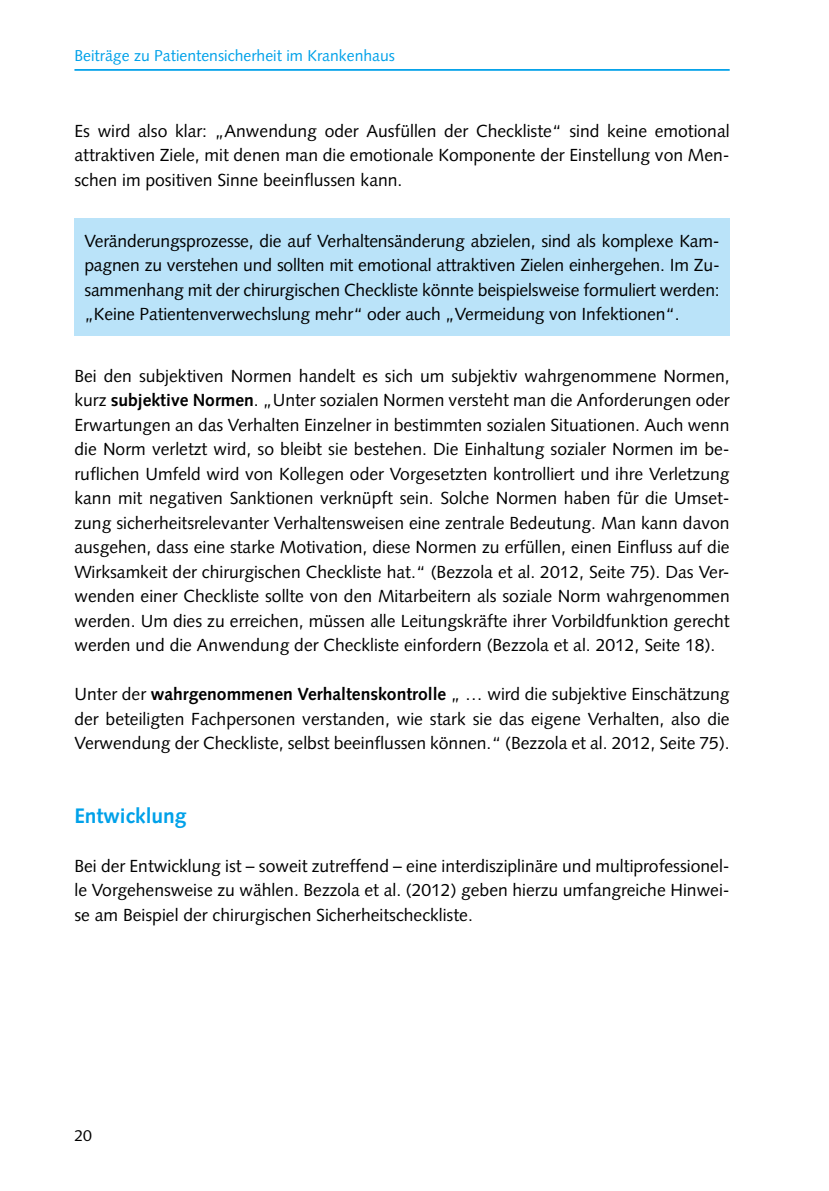
<style>
.page{position:relative;width:829px;height:1191px;background:#fff}
.page>*{position:absolute;margin:0;border:0;box-sizing:border-box;transform-origin:0 0}
.t1{font:700 21px "Syntax LT Std";color:#00a1e9}
.t2{font:17.5px/24.5px "Syntax LT Std";color:#000;text-align:justify}
.t3{font:15.75px "Syntax LT Std";color:#00a1e9}
.t4{font:15.75px "Syntax LT Std";color:#000}
.s1{font-weight:700}
</style>
<div class="page">
<hr style="left:74px;top:69px;width:655px;height:2px;background:#00a1e9">
<div style="left:74px;top:218px;width:655px;height:117px;background:#bae3f9"></div>
<p class="t3" style="left:74px;top:47px;width:322px">Beiträge zu Patientensicherheit im Krankenhaus</p>
<p class="t2" style="left:74px;top:118px;width:656px">Es wird also klar: „Anwendung oder Ausfüllen der Checkliste“ sind keine emotional attraktiven Ziele, mit denen man die emotionale Komponente der Einstellung von Men&shy;schen im positiven Sinne beeinflussen kann.</p>
<p class="t2" style="left:84px;top:228px;width:637px">Veränderungsprozesse, die auf Verhaltensänderung abzielen, sind als komplexe Kam&shy;pagnen zu verstehen und sollten mit emotional attraktiven Zielen einhergehen. Im Zu&shy;sammenhang mit der chirurgischen Checkliste könnte beispielsweise formuliert werden: „Keine Patientenverwechslung mehr“ oder auch „Vermeidung von Infektionen“.</p>
<p class="t2" style="left:74px;top:363px;width:656px">Bei den subjektiven Normen handelt es sich um subjektiv wahrgenommene Normen, kurz <span class="s1">subjektive Normen</span>. „Unter sozialen Normen versteht man die Anforderungen oder Erwartungen an das Verhalten Einzelner in bestimmten sozialen Situationen. Auch wenn die Norm verletzt wird, so bleibt sie bestehen. Die Einhaltung sozialer Normen im be&shy;ruflichen Umfeld wird von Kollegen oder Vorgesetzten kontrolliert und ihre Verletzung kann mit negativen Sanktionen verknüpft sein. Solche Normen haben für die Umset&shy;zung sicherheitsrelevanter Verhaltensweisen eine zentrale Bedeutung. Man kann davon ausgehen, dass eine starke Motivation, diese Normen zu erfüllen, einen Einfluss auf die Wirksamkeit der chirurgischen Checkliste hat.“ (Bezzola et al. 2012, Seite 75). Das Ver&shy;wenden einer Checkliste sollte von den Mitarbeitern als soziale Norm wahrgenommen werden. Um dies zu erreichen, müssen alle Leitungskräfte ihrer Vorbildfunktion gerecht werden und die Anwendung der Checkliste einfordern (Bezzola et al. 2012, Seite 18).</p>
<p class="t2" style="left:74px;top:682px;width:656px">Unter der <span class="s1">wahrgenommenen Verhaltenskontrolle</span> „ … wird die subjektive Einschätzung der beteiligten Fachpersonen verstanden, wie stark sie das eigene Verhalten, also die Verwendung der Checkliste, selbst beeinflussen können.“ (Bezzola et al. 2012, Seite 75).</p>
<p class="t1" style="left:74px;top:803px;width:114px">Entwicklung</p>
<p class="t2" style="left:74px;top:853px;width:656px">Bei der Entwicklung ist – soweit zutreffend – eine interdisziplinäre und multiprofessionel&shy;le Vorgehensweise zu wählen. Bezzola et al. (2012) geben hierzu umfangreiche Hinwei&shy;se am Beispiel der chirurgischen Sicherheitscheckliste.</p>
<p class="t4" style="left:74px;top:1126px;width:19px">20</p>
</div>
